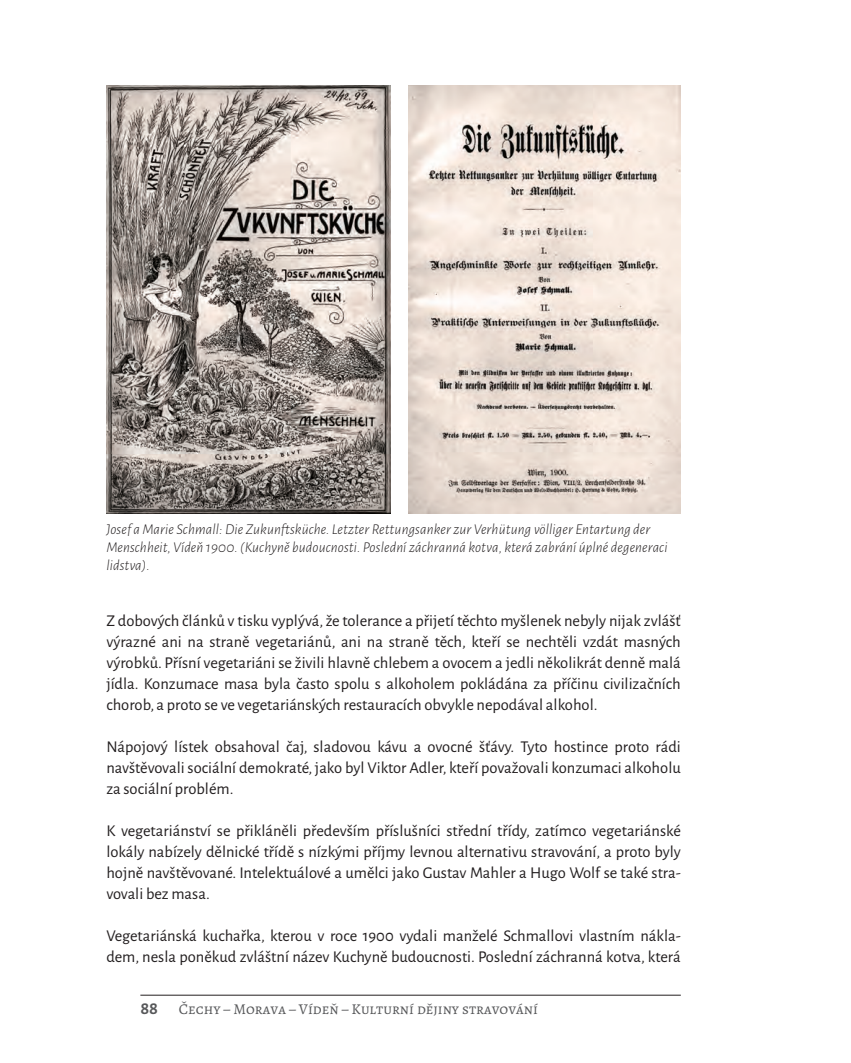
<style>
.page{position:relative;width:851px;height:1063px;background:#fff}
.page>*{position:absolute;margin:0;border:0;box-sizing:border-box;transform-origin:0 0}
.t1{font:16.5px/21px "Alegreya Sans";color:#231f20;text-align:justify}
.t2{font:italic 300 15px/18px "Alegreya Sans";letter-spacing:.01em;color:#231f20}
.t3{font:15px "Alegreya SC";color:#57585a}
.s1{font-family:"Alegreya Sans SC";font-weight:700;font-size:18px}
</style>
<div class="page">
<hr style="left:140px;top:995px;width:540px;height:1px;background:#231f20">
<img style="left:106px;top:85px;width:284px;height:428px">
<img style="left:408px;top:85px;width:272px;height:428px">
<p class="t2" style="left:106px;top:519px;width:562px">Josef a Marie Schmall: Die Zukunftsküche. Letzter Rettungsanker zur Verhütung völliger Entartung der<br>Menschheit, Vídeň 1900. (Kuchyně budoucnosti. Poslední záchranná kotva, která zabrání úplné degeneraci lidstva).</p>
<p class="t1" style="left:106px;top:610px;width:576px">Z dobových článků v tisku vyplývá, že tolerance a přijetí těchto myšlenek nebyly nijak zvlášť výrazné ani na straně vegetariánů, ani na straně těch, kteří se nechtěli vzdát masných výrobků. Přísní vegetariáni se živili hlavně chlebem a ovocem a jedli několikrát denně malá jídla. Konzumace masa byla často spolu s alkoholem pokládána za příčinu civilizačních chorob, a proto se ve vegetariánských restauracích obvykle nepodával alkohol.</p>
<p class="t1" style="left:106px;top:736px;width:576px">Nápojový lístek obsahoval čaj, sladovou kávu a ovocné šťávy. Tyto hostince proto rádi navštěvovali sociální demokraté, jako byl Viktor Adler, kteří považovali konzumaci alkoholu za sociální problém.</p>
<p class="t1" style="left:106px;top:820px;width:576px">K vegetariánství se přikláněli především příslušníci střední třídy, zatímco vegetariánské lokály nabízely dělnické třídě s nízkými příjmy levnou alternativu stravování, a proto byly hojně navštěvované. Intelektuálové a umělci jako Gustav Mahler a Hugo Wolf se také stra&shy;vovali bez masa.</p>
<p class="t1" style="left:106px;top:925px;width:576px">Vegetariánská kuchařka, kterou v roce 1900 vydali manželé Schmallovi vlastním nákla&shy;dem, nesla poněkud zvláštní název Kuchyně budoucnosti. Poslední záchranná kotva, která</p>
<p class="t3" style="left:140px;top:1000px;width:399px"><span class="s1">88</span> Čechy – Morava – Vídeň – Kulturní dějiny stravování</p>
</div>
